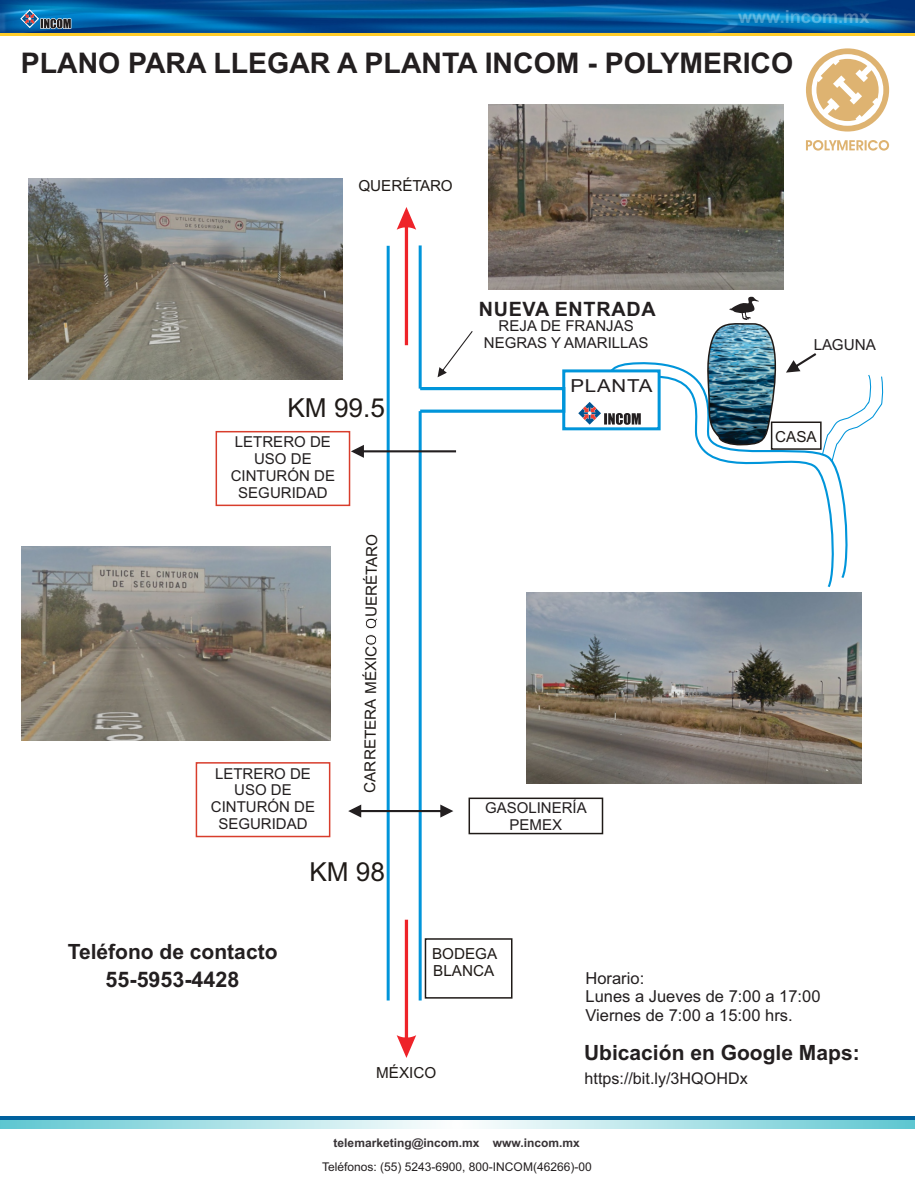
<style>
.page{position:relative;width:915px;height:1191px;background:#fff}
.page>*{position:absolute;margin:0;border:0;box-sizing:border-box;transform-origin:0 0}
.t1{font:700 28.35px "Arial";color:#231f20}
.t2{font:26.25px "Arial";color:#1f1a17}
.t3{font:700 21.45px "Arial";color:#231f20}
.t4{font:700 21px "Arial";color:#231f20}
.t5{font:700 19.8px "Arial";letter-spacing:.035em;color:#231f20}
.t6{font:700 18.15px "Arial";color:rgb(255 255 255/.3)}
.t7{font:17.85px "Arial";letter-spacing:.035em;color:#231f20;scale:1.15 1}
.t8{font:16.5px/18.5px "Arial";color:#231f20}
.t9{font:16.2px "Arial";color:#231f20}
.t10{font:15.15px/17px "Arial";color:#1f1a17}
.t11{font:15.15px "Arial";color:#231f20}
.t12{font:15px/16.8px "Arial";color:#231f20;text-align:center}
.t13{font:12px "Arial";color:#231f20}
.t14{font:700 12px "Arial";color:#383336}
</style>
<div class="page">
<hr style="left:386px;top:246px;width:3px;height:754px;background:#0095da">
<hr style="left:418px;top:411px;width:3px;height:589px;background:#0095da">
<svg style="left:396px;top:207px;width:20px;height:138px"></svg>
<svg style="left:396px;top:919px;width:20px;height:139px"></svg>
<div style="left:562px;top:369px;width:98px;height:61px;background:#fff;border:3px solid #0095da"></div>
<svg style="left:365px;top:618px;width:13px;height:28px"></svg>
<div style="left:424px;top:938px;width:88px;height:60px;border:2px solid #1f1a17"></div>
<div style="left:418px;top:387px;width:147px;height:26px;border:3px solid #0095da"></div>
<svg style="left:437px;top:331px;width:35px;height:46px"></svg>
<svg style="left:578px;top:402px;width:62px;height:23px"></svg>
<hr style="left:418px;top:245px;width:3px;height:143px;background:#0095da">
<div style="left:468px;top:797px;width:135px;height:37px;border:2px solid #1f1a17"></div>
<div style="left:215px;top:431px;width:135px;height:75px;border:2px solid #d83d2c"></div>
<div style="left:196px;top:762px;width:134px;height:75px;border:2px solid #d83d2c"></div>
<svg style="left:348px;top:804px;width:105px;height:13px"></svg>
<svg style="left:351px;top:445px;width:105px;height:13px"></svg>
<svg style="left:651px;top:297px;width:232px;height:291px"></svg>
<img style="left:0;top:1px;width:914px;height:32px">
<hr style="left:0;top:33px;width:914px;height:3px;background:#ffcc29">
<svg style="left:20px;top:5px;width:52px;height:27px"></svg>
<svg style="left:0;top:1119px;width:914px;height:9px;background:#9ad3df"></svg>
<hr style="left:0;top:1116px;width:914px;height:3px;background:#00619e">
<img style="left:28px;top:179px;width:314px;height:200px">
<img style="left:22px;top:546px;width:308px;height:194px">
<img style="left:488px;top:105px;width:295px;height:184px">
<img style="left:526px;top:592px;width:335px;height:192px">
<svg style="left:806px;top:48px;width:82px;height:83px"></svg>
<svg style="left:806px;top:140px;width:82px;height:11px"></svg>
<p class="t6" style="left:737px;top:9px;width:133px">www.incom.mx</p>
<h1 class="t1" style="left:21px;top:53px;width:773px">PLANO PARA LLEGAR A PLANTA INCOM - POLYMERICO</h1>
<p class="t10" style="left:358px;top:179px;width:96px">QUERÉTARO</p>
<h2 class="t2" style="left:287px;top:397px;width:99px">KM 99.5</h2>
<p class="t12" style="left:231px;top:435px;width:106px">LETRERO DE<br>USO DE<br>CINTURÓN DE<br>SEGURIDAD</p>
<p class="t12" style="left:211px;top:766px;width:106px">LETRERO DE<br>USO DE<br>CINTURÓN DE<br>SEGURIDAD</p>
<p class="t10" style="left:364px;top:617px;width:85px;rotate:-90deg">UERÉ ARO</p>
<p class="t10" style="left:364px;top:575px;width:11px;rotate:-90deg">T</p>
<p class="t10" style="left:363px;top:793px;width:149px;rotate:-90deg">CARRETERA MÉX C</p>
<p class="t10" style="left:364px;top:661px;width:6px;rotate:-90deg">I</p>
<h2 class="t2" style="left:309px;top:861px;width:77px">KM 98</h2>
<h3 class="t5" style="left:478px;top:302px;width:178px">NUEVA ENTRADA</h3>
<p class="t12" style="left:483px;top:319px;width:166px">REJA DE FRANJAS<br>NEGRAS Y AMARILLAS</p>
<p class="t7" style="left:570px;top:379px;width:73px">PLANTA</p>
<p class="t12" style="left:485px;top:800px;width:103px">GASOLINERÍA</p>
<p class="t12" style="left:509px;top:817px;width:54px">PEMEX</p>
<p class="t11" style="left:813px;top:338px;width:64px">LAGUNA</p>
<p class="t10" style="left:775px;top:430px;width:43px">CASA</p>
<h3 class="t4" style="left:68px;top:943px;width:211px">Teléfono de contacto</h3>
<h3 class="t3" style="left:106px;top:971px;width:135px">55-5953-4428</h3>
<p class="t10" style="left:432px;top:947px;width:67px">BODEGA<br>BLANCA</p>
<p class="t10" style="left:376px;top:1065px;width:62px">MÉXICO</p>
<p class="t8" style="left:585px;top:970px;width:236px">Horario:<br>Lunes a Jueves de 7:00 a 17:00<br>Viernes de 7:00 a 15:00 hrs.</p>
<h3 class="t4" style="left:584px;top:1044px;width:277px">Ubicación en Google Maps:</h3>
<p class="t9" style="left:584px;top:1072px;width:165px">https://bit.ly/3HQOHDx</p>
<p class="t14" style="left:333px;top:1137px;width:247px">telemarketing@incom.mx www.incom.mx</p>
<p class="t13" style="left:322px;top:1162px;width:271px">Teléfonos: (55) 5243-6900, 800-INCOM(46266)-00</p>
</div>
